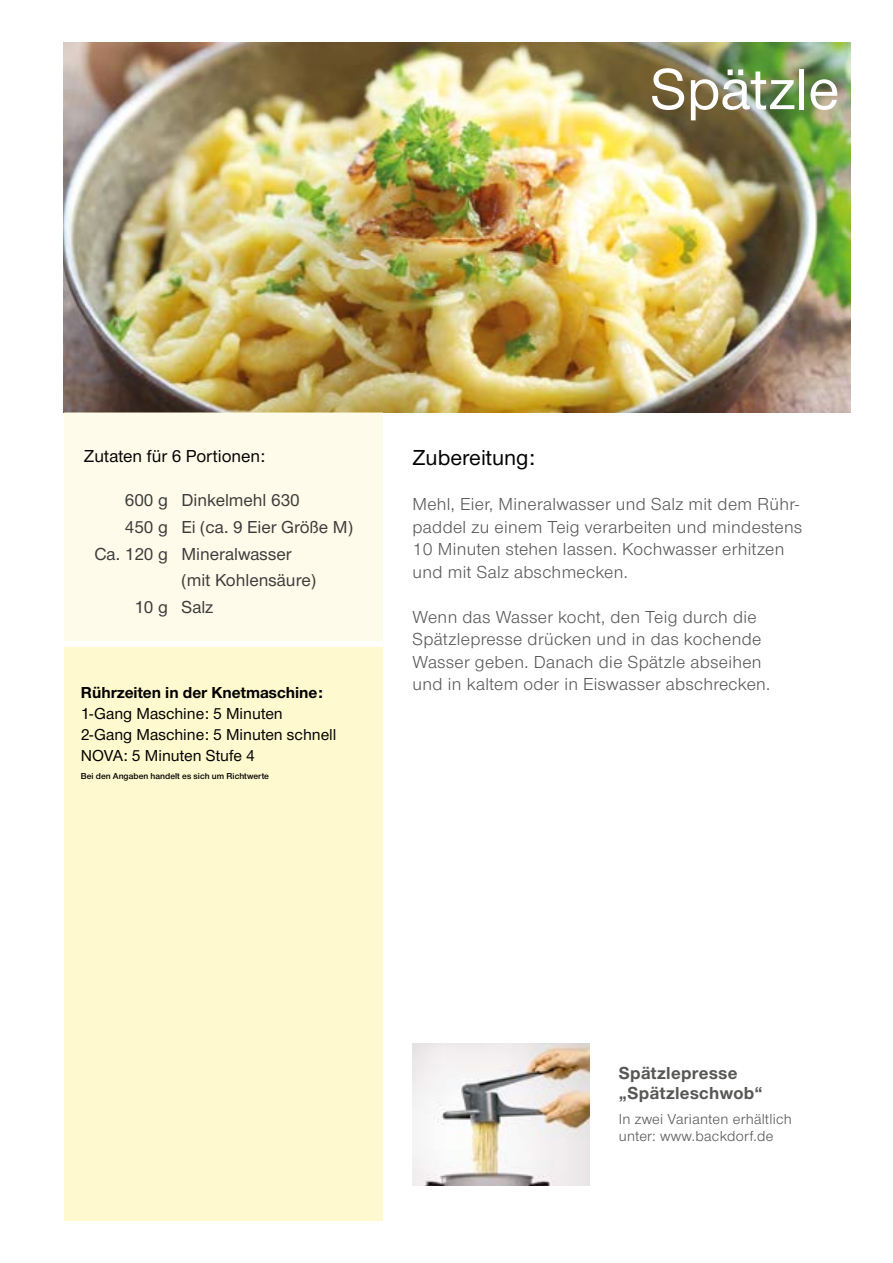
<style>
.page{position:relative;width:893px;height:1263px;background:#fff}
.page>*{position:absolute;margin:0;border:0;box-sizing:border-box;transform-origin:0 0}
.t1{font:500 60px "Nimbus San Nov";color:#fff}
.t2{font:500 22.5px "Nimbus San Nov";color:#020203}
.t3{font:18px/22.5px "Nimbus San Nov";letter-spacing:.02em;color:#575756}
.t4{font:500 18px "Nimbus San Nov";color:#3c3c3b}
.t5{font:700 18px/19.5px "Nimbus San Nov";letter-spacing:.02em;color:#575756}
.t6{font:500 18px "Nimbus San Nov";color:#020203}
.t7{font:500 16.5px/21px "Nimbus San Nov";color:#000}
.t8{font:700 16.5px "Nimbus San Nov";color:#000}
.t9{font:15px/16.5px "Nimbus San Nov";letter-spacing:.02em;color:#575756}
.t10{font:9px "Nimbus San Nov Sem Bol";color:#000}
</style>
<div class="page">
<img style="left:64px;top:43px;width:786px;height:369px">
<div style="left:64px;top:412px;width:319px;height:229px;background:#fffbea"></div>
<img style="left:412px;top:1043px;width:177px;height:142px">
<div style="left:64px;top:647px;width:319px;height:573px;background:#fff9cf"></div>
<h1 class="t1" style="left:651px;top:54px;width:190px">Spätzle</h1>
<p class="t6" style="left:84px;top:445px;width:183px">Zutaten für 6 Portionen:</p>
<p class="t4" style="left:125px;top:490px;width:177px">600 g Dinkelmehl 630</p>
<p class="t4" style="left:125px;top:516px;width:230px">450 g Ei (ca. 9 Eier Größe M)</p>
<p class="t4" style="left:94px;top:543px;width:199px">Ca. 120 g Mineralwasser</p>
<p class="t4" style="left:181px;top:570px;width:136px">(mit Kohlensäure)</p>
<p class="t4" style="left:134px;top:597px;width:80px">10 g Salz</p>
<p class="t8" style="left:81px;top:683px;width:244px">Rührzeiten in der Knetmaschine:</p>
<p class="t7" style="left:81px;top:703px;width:257px">1-Gang Maschine: 5 Minuten<br>2-Gang Maschine: 5 Minuten schnell<br>NOVA: 5 Minuten Stufe 4</p>
<p class="t10" style="left:81px;top:771px;width:190px">Bei den Angaben handelt es sich um Richtwerte</p>
<p class="t2" style="left:412px;top:444px;width:124px">Zubereitung:</p>
<p class="t3" style="left:412px;top:493px;width:391px">Mehl, Eier, Mineralwasser und Salz mit dem Rühr&shy;paddel zu einem Teig verarbeiten und mindestens 10 Minuten stehen lassen. Kochwasser erhitzen und mit Salz abschmecken.</p>
<p class="t3" style="left:412px;top:605px;width:359px">Wenn das Wasser kocht, den Teig durch die Spätzlepresse drücken und in das kochende Wasser geben. Danach die Spätzle abseihen und in kaltem oder in Eiswasser abschrecken.</p>
<p class="t5" style="left:619px;top:1063px;width:146px">Spätzlepresse „Spätzleschwob“</p>
<p class="t9" style="left:619px;top:1111px;width:175px">In zwei Varianten erhältlich unter: www.backdorf.de</p>
</div>
